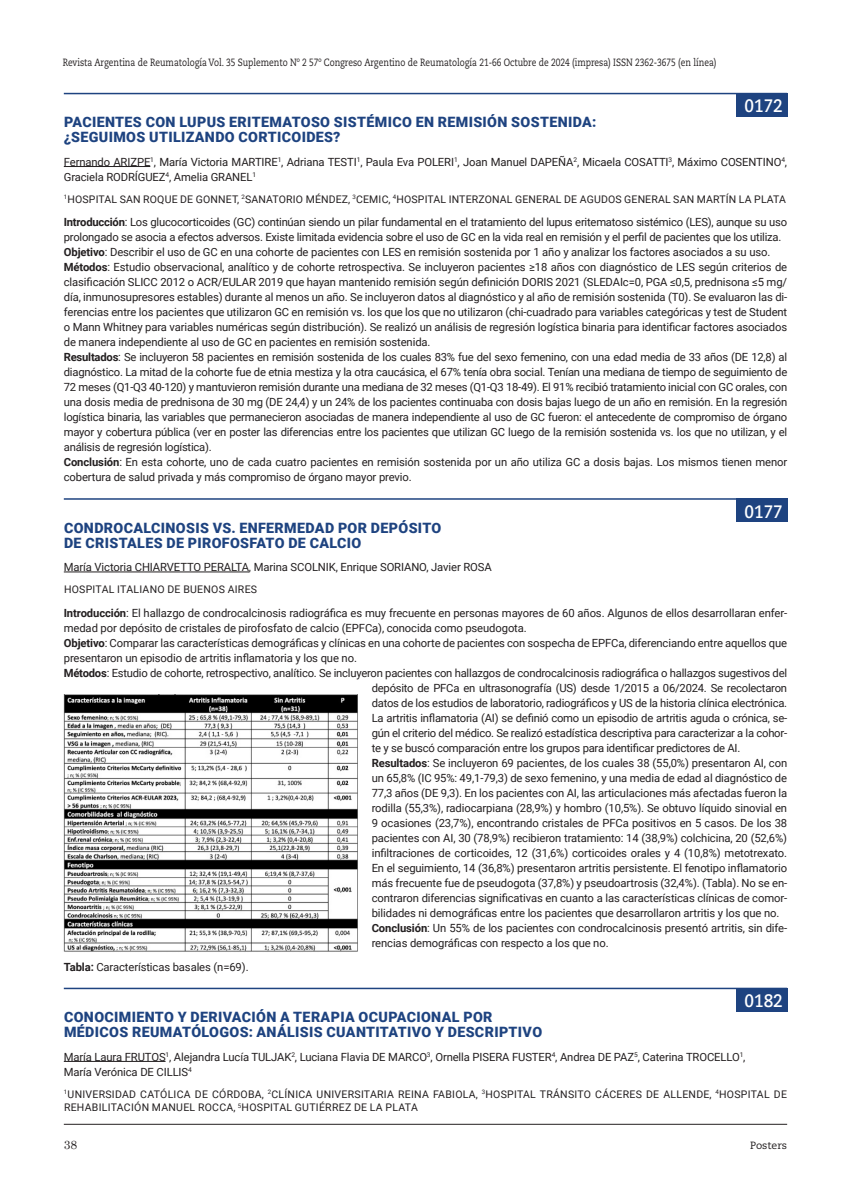
<style>
.page{position:relative;width:851px;height:1191px;background:#fff}
.page>*{position:absolute;margin:0;border:0;box-sizing:border-box;transform-origin:0 0}
._1_Numero_h1{font:700 18px "Caecilia LT Std";color:#fff;scale:.9 1}
._1_TITULO{font:900 14.25px/15px "Roboto";letter-spacing:.025em;color:#1e4380}
.t1{font:12px "Century Schoolbook";color:#231f20}
._4_parrafo{font:11.25px/15px "Roboto";letter-spacing:-.01em;color:#231f20}
._2_autores{font:11.25px/15px "Roboto";letter-spacing:-.01em;color:#231f20}
._5_tabla{font:11.25px "Roboto";letter-spacing:-.01em;color:#231f20}
._3_lugar{font:10.5px/13.5px "Roboto";letter-spacing:.025em;color:#231f20}
.t2{font:10.5px "Caecilia LT Std";color:#231f20;scale:.8 1}
.t3{font:10.5px "Caecilia LT Std";color:#231f20}
.s1{font-weight:700}
</style>
<div class="page">
<hr style="left:64px;top:1124px;width:723px;height:1px;background:#231f20">
<div style="left:735px;top:93px;width:52px;height:23px;background:#1e4380"></div>
<hr style="left:64px;top:93px;width:723px;height:1px;background:#1e4380">
<hr style="left:64px;top:166px;width:86px;height:1px;background:#231f20">
<div style="left:735px;top:498px;width:52px;height:24px;background:#1e4380"></div>
<hr style="left:64px;top:498px;width:723px;height:2px;background:#1e4380">
<hr style="left:64px;top:571px;width:185px;height:1px;background:#231f20">
<div style="left:735px;top:987px;width:52px;height:24px;background:#1e4380"></div>
<hr style="left:64px;top:987px;width:723px;height:2px;background:#1e4380">
<hr style="left:64px;top:1061px;width:101px;height:1px;background:#231f20">
<img style="left:63px;top:695px;width:295px;height:257px">
<p class="t2" style="left:63px;top:56px;width:818px">Revista Argentina de Reumatología Vol. 35 Suplemento Nº 2 57º Congreso Argentino de Reumatología 21-66 Octubre de 2024 (impresa) ISSN 2362-3675 (en línea)</p>
<p class="_1_Numero_h1" style="left:744px;top:95px;width:44px">0172</p>
<p class="_1_TITULO" style="left:64px;top:114px;width:534px">PACIENTES CON LUPUS ERITEMATOSO SISTÉMICO EN REMISIÓN SOSTENIDA: ¿SEGUIMOS UTILIZANDO CORTICOIDES?</p>
<p class="_2_autores" style="left:64px;top:154px;width:724px">Fernando ARIZPE<sup>1</sup>, María Victoria MARTIRE<sup>1</sup>, Adriana TESTI<sup>1</sup>, Paula Eva POLERI<sup>1</sup>, Joan Manuel DAPEÑA<sup>2</sup>, Micaela COSATTI<sup>3</sup>, Máximo COSENTINO<sup>4</sup>,<br>Graciela RODRÍGUEZ<sup>4</sup>, Amelia GRANEL<sup>1</sup></p>
<p class="_3_lugar" style="left:64px;top:192px;width:723px"><sup>1</sup>HOSPITAL SAN ROQUE DE GONNET, <sup>2</sup>SANATORIO MÉNDEZ, <sup>3</sup>CEMIC, <sup>4</sup>HOSPITAL INTERZONAL GENERAL DE AGUDOS GENERAL SAN MARTÍN LA PLATA</p>
<p class="_4_parrafo" style="left:64px;top:214px;width:724px"><span class="s1">Introducción</span>: Los glucocorticoides (GC) continúan siendo un pilar fundamental en el tratamiento del lupus eritematoso sistémico (LES), aunque su uso prolongado se asocia a efectos adversos. Existe limitada evidencia sobre el uso de GC en la vida real en remisión y el perfil de pacientes que los utiliza.</p>
<p class="_4_parrafo" style="left:64px;top:244px;width:708px"><span class="s1">Objetivo</span>: Describir el uso de GC en una cohorte de pacientes con LES en remisión sostenida por 1 año y analizar los factores asociados a su uso.</p>
<p class="_4_parrafo" style="left:64px;top:259px;width:724px;text-align:justify"><span class="s1">Métodos</span>: Estudio observacional, analítico y de cohorte retrospectiva. Se incluyeron pacientes ≥18 años con diagnóstico de LES según criterios de clasificación SLICC 2012 o ACR/EULAR 2019 que hayan mantenido remisión según definición DORIS 2021 (SLEDAIc=0, PGA ≤0,5, prednisona ≤5 mg/ día, inmunosupresores estables) durante al menos un año. Se incluyeron datos al diagnóstico y al año de remisión sostenida (T0). Se evaluaron las di&shy;ferencias entre los pacientes que utilizaron GC en remisión vs. los que los que no utilizaron (chi-cuadrado para variables categóricas y test de Student o Mann Whitney para variables numéricas según distribución). Se realizó un análisis de regresión logística binaria para identificar factores asociados de manera independiente al uso de GC en pacientes en remisión sostenida.</p>
<p class="_4_parrafo" style="left:64px;top:349px;width:724px;text-align:justify"><span class="s1">Resultados</span>: Se incluyeron 58 pacientes en remisión sostenida de los cuales 83% fue del sexo femenino, con una edad media de 33 años (DE 12,8) al diagnóstico. La mitad de la cohorte fue de etnia mestiza y la otra caucásica, el 67% tenía obra social. Tenían una mediana de tiempo de seguimiento de 72 meses (Q1-Q3 40-120) y mantuvieron remisión durante una mediana de 32 meses (Q1-Q3 18-49). El 91% recibió tratamiento inicial con GC orales, con una dosis media de prednisona de 30 mg (DE 24,4) y un 24% de los pacientes continuaba con dosis bajas luego de un año en remisión. En la regresión logística binaria, las variables que permanecieron asociadas de manera independiente al uso de GC fueron: el antecedente de compromiso de órgano mayor y cobertura pública (ver en poster las diferencias entre los pacientes que utilizan GC luego de la remisión sostenida vs. los que no utilizan, y el análisis de regresión logística).</p>
<p class="_4_parrafo" style="left:64px;top:454px;width:724px"><span class="s1">Conclusión</span>: En esta cohorte, uno de cada cuatro pacientes en remisión sostenida por un año utiliza GC a dosis bajas. Los mismos tienen menor cobertura de salud privada y más compromiso de órgano mayor previo.</p>
<p class="_1_Numero_h1" style="left:744px;top:501px;width:44px">0177</p>
<p class="_1_TITULO" style="left:64px;top:519px;width:379px">CONDROCALCINOSIS VS. ENFERMEDAD POR DEPÓSITO<br>DE CRISTALES DE PIROFOSFATO DE CALCIO</p>
<p class="_2_autores" style="left:64px;top:559px;width:429px">María Victoria CHIARVETTO PERALTA, Marina SCOLNIK, Enrique SORIANO, Javier ROSA</p>
<p class="_3_lugar" style="left:64px;top:582px;width:195px">HOSPITAL ITALIANO DE BUENOS AIRES</p>
<p class="_4_parrafo" style="left:64px;top:605px;width:724px"><span class="s1">Introducción</span>: El hallazgo de condrocalcinosis radiográfica es muy frecuente en personas mayores de 60 años. Algunos de ellos desarrollaran enfer&shy;medad por depósito de cristales de pirofosfato de calcio (EPFCa), conocida como pseudogota.</p>
<p class="_4_parrafo" style="left:64px;top:635px;width:724px"><span class="s1">Objetivo</span>: Comparar las características demográficas y clínicas en una cohorte de pacientes con sospecha de EPFCa, diferenciando entre aquellos que presentaron un episodio de artritis inflamatoria y los que no.</p>
<p class="_4_parrafo" style="left:371px;top:665px;width:417px;text-align:justify;text-indent:-308px"><span class="s1">Métodos</span>: Estudio de cohorte, retrospectivo, analítico. Se incluyeron pacientes con hallazgos de condrocalcinosis radiográfica o hallazgos sugestivos del depósito de PFCa en ultrasonografía (US) desde 1/2015 a 06/2024. Se recolectaron datos de los estudios de laboratorio, radiográficos y US de la historia clínica electrónica.<br>La artritis inflamatoria (AI) se definió como un episodio de artritis aguda o crónica, se&shy;gún el criterio del médico. Se realizó estadística descriptiva para caracterizar a la cohor&shy;te y se buscó comparación entre los grupos para identificar predictores de AI.</p>
<p class="_4_parrafo" style="left:371px;top:755px;width:417px;text-align:justify"><span class="s1">Resultados</span>: Se incluyeron 69 pacientes, de los cuales 38 (55,0%) presentaron AI, con un 65,8% (IC 95%: 49,1-79,3) de sexo femenino, y una media de edad al diagnóstico de 77,3 años (DE 9,3). En los pacientes con AI, las articulaciones más afectadas fueron la rodilla (55,3%), radiocarpiana (28,9%) y hombro (10,5%). Se obtuvo líquido sinovial en 9 ocasiones (23,7%), encontrando cristales de PFCa positivos en 5 casos. De los 38 pacientes con AI, 30 (78,9%) recibieron tratamiento: 14 (38,9%) colchicina, 20 (52,6%) infiltraciones de corticoides, 12 (31,6%) corticoides orales y 4 (10,8%) metotrexato.<br>En el seguimiento, 14 (36,8%) presentaron artritis persistente. El fenotipo inflamatorio más frecuente fue de pseudogota (37,8%) y pseudoartrosis (32,4%). (Tabla). No se en&shy;contraron diferencias significativas en cuanto a las características clínicas de comor&shy;bilidades ni demográficas entre los pacientes que desarrollaron artritis y los que no.</p>
<p class="_4_parrafo" style="left:371px;top:920px;width:417px"><span class="s1">Conclusión</span>: Un 55% de los pacientes con condrocalcinosis presentó artritis, sin dife&shy;rencias demográficas con respecto a los que no.</p>
<p class="_5_tabla" style="left:64px;top:959px;width:186px"><span class="s1">Tabla:</span> Características basales (n=69).</p>
<p class="_1_Numero_h1" style="left:744px;top:990px;width:44px">0182</p>
<p class="_1_TITULO" style="left:64px;top:1009px;width:479px">CONOCIMIENTO Y DERIVACIÓN A TERAPIA OCUPACIONAL POR<br>MÉDICOS REUMATÓLOGOS: ANÁLISIS CUANTITATIVO Y DESCRIPTIVO</p>
<p class="_2_autores" style="left:64px;top:1048px;width:683px">María Laura FRUTOS<sup>1</sup>, Alejandra Lucía TULJAK<sup>2</sup>, Luciana Flavia DE MARCO<sup>3</sup>, Ornella PISERA FUSTER<sup>4</sup>, Andrea DE PAZ<sup>5</sup>, Caterina TROCELLO<sup>1</sup>,</p>
<p class="_2_autores" style="left:64px;top:1063px;width:129px">María Verónica DE CILLIS<sup>4</sup></p>
<p class="_3_lugar" style="left:64px;top:1086px;width:724px"><sup>1</sup>UNIVERSIDAD CATÓLICA DE CÓRDOBA, <sup>2</sup>CLÍNICA UNIVERSITARIA REINA FABIOLA, <sup>3</sup>HOSPITAL TRÁNSITO CÁCERES DE ALLENDE, <sup>4</sup>HOSPITAL DE<br>REHABILITACIÓN MANUEL ROCCA, <sup>5</sup>HOSPITAL GUTIÉRREZ DE LA PLATA</p>
<p class="t1" style="left:64px;top:1137px;width:15px">38</p>
<p class="t3" style="left:750px;top:1139px;width:38px">Posters</p>
</div>
